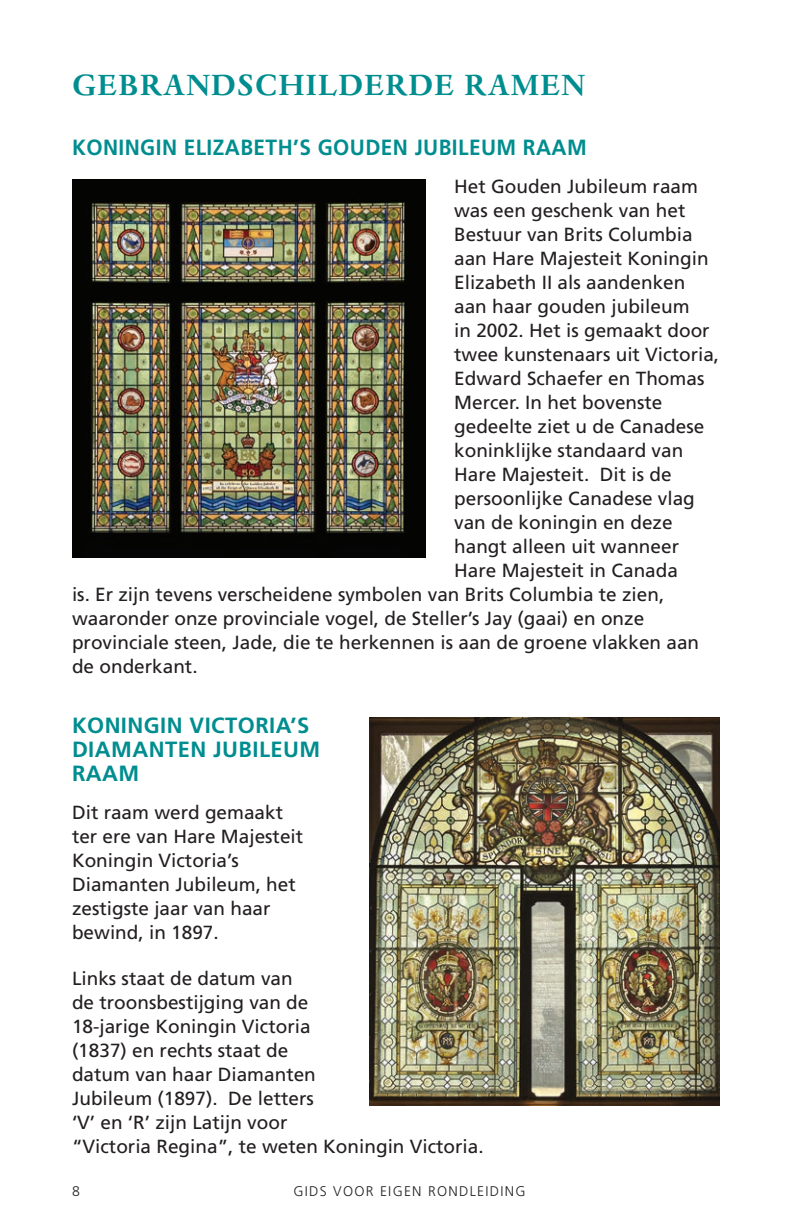
<style>
.page{position:relative;width:792px;height:1224px;background:#fff}
.page>*{position:absolute;margin:0;border:0;box-sizing:border-box;transform-origin:0 0}
.t1{font:700 34px "Dante MT Pro";letter-spacing:.035em;color:#008d8f}
.t2{font:700 22px/24px "Frutiger LT Std";letter-spacing:.02em;color:#008d8f}
.t3{font:700 22px "Frutiger LT Std";letter-spacing:.02em;color:#008d8f;scale:.95 1}
.t4{font:19px/24px "Frutiger LT Std";color:#231f20}
.t5{font:300 14px "Frutiger LT Std";letter-spacing:.09em;color:#231f20}
</style>
<div class="page">
<img style="left:72px;top:180px;width:353px;height:377px">
<img style="left:369px;top:717px;width:351px;height:388px">
<h1 class="t1" style="left:72px;top:65px;width:515px">GEBRANDSCHILDERDE RAMEN</h1>
<p class="t3" style="left:72px;top:134px;width:543px">KONINGIN ELIZABETH’S GOUDEN JUBILEUM RAAM</p>
<p class="t4" style="left:454px;top:175px;width:245px">Het Gouden Jubileum raam</p>
<p class="t4" style="left:454px;top:199px;width:233px">was een geschenk van het</p>
<p class="t4" style="left:454px;top:223px;width:240px">Bestuur van Brits Columbia</p>
<p class="t4" style="left:454px;top:247px;width:256px">aan Hare Majesteit Koningin</p>
<p class="t4" style="left:454px;top:271px;width:233px">Elizabeth II als aandenken</p>
<p class="t4" style="left:454px;top:295px;width:237px">aan haar gouden jubileum</p>
<p class="t4" style="left:454px;top:319px;width:257px">in 2002. Het is gemaakt door</p>
<p class="t4" style="left:454px;top:343px;width:267px">twee kunstenaars uit Victoria,</p>
<p class="t4" style="left:454px;top:367px;width:252px">Edward Schaefer en Thomas</p>
<p class="t4" style="left:454px;top:391px;width:210px">Mercer. In het bovenste</p>
<p class="t4" style="left:454px;top:415px;width:252px">gedeelte ziet u de Canadese</p>
<p class="t4" style="left:454px;top:439px;width:231px">koninklijke standaard van</p>
<p class="t4" style="left:454px;top:463px;width:219px">Hare Majesteit. Dit is de</p>
<p class="t4" style="left:454px;top:487px;width:242px">persoonlijke Canadese vlag</p>
<p class="t4" style="left:454px;top:511px;width:220px">van de koningin en deze</p>
<p class="t4" style="left:454px;top:535px;width:226px">hangt alleen uit wanneer</p>
<p class="t4" style="left:454px;top:559px;width:225px">Hare Majesteit in Canada</p>
<p class="t4" style="left:72px;top:583px;width:594px">is. Er zijn tevens verscheidene symbolen van Brits Columbia te zien,</p>
<p class="t4" style="left:72px;top:607px;width:574px">waaronder onze provinciale vogel, de Steller’s Jay (gaai) en onze</p>
<p class="t4" style="left:72px;top:631px;width:629px">provinciale steen, Jade, die te herkennen is aan de groene vlakken aan</p>
<p class="t4" style="left:72px;top:655px;width:127px">de onderkant.</p>
<p class="t2" style="left:72px;top:714px;width:250px">KONINGIN VICTORIA’S<br>DIAMANTEN JUBILEUM<br>RAAM</p>
<p class="t4" style="left:72px;top:801px;width:233px">Dit raam werd gemaakt ter ere van Hare Majesteit<br>Koningin Victoria’s<br>Diamanten Jubileum, het zestigste jaar van haar bewind, in 1897.</p>
<p class="t4" style="left:72px;top:967px;width:413px">Links staat de datum van<br>de troonsbestijging van de<br>18-jarige Koningin Victoria<br>(1837) en rechts staat de<br>datum van haar Diamanten<br>Jubileum (1897). De letters<br>‘V’ en ‘R’ zijn Latijn voor<br>“Victoria Regina”, te weten Koningin Victoria.</p>
<p class="t5" style="left:72px;top:1183px;width:9px">8</p>
<p class="t5" style="left:294px;top:1183px;width:233px">GIDS VOOR EIGEN RONDLEIDING</p>
</div>
